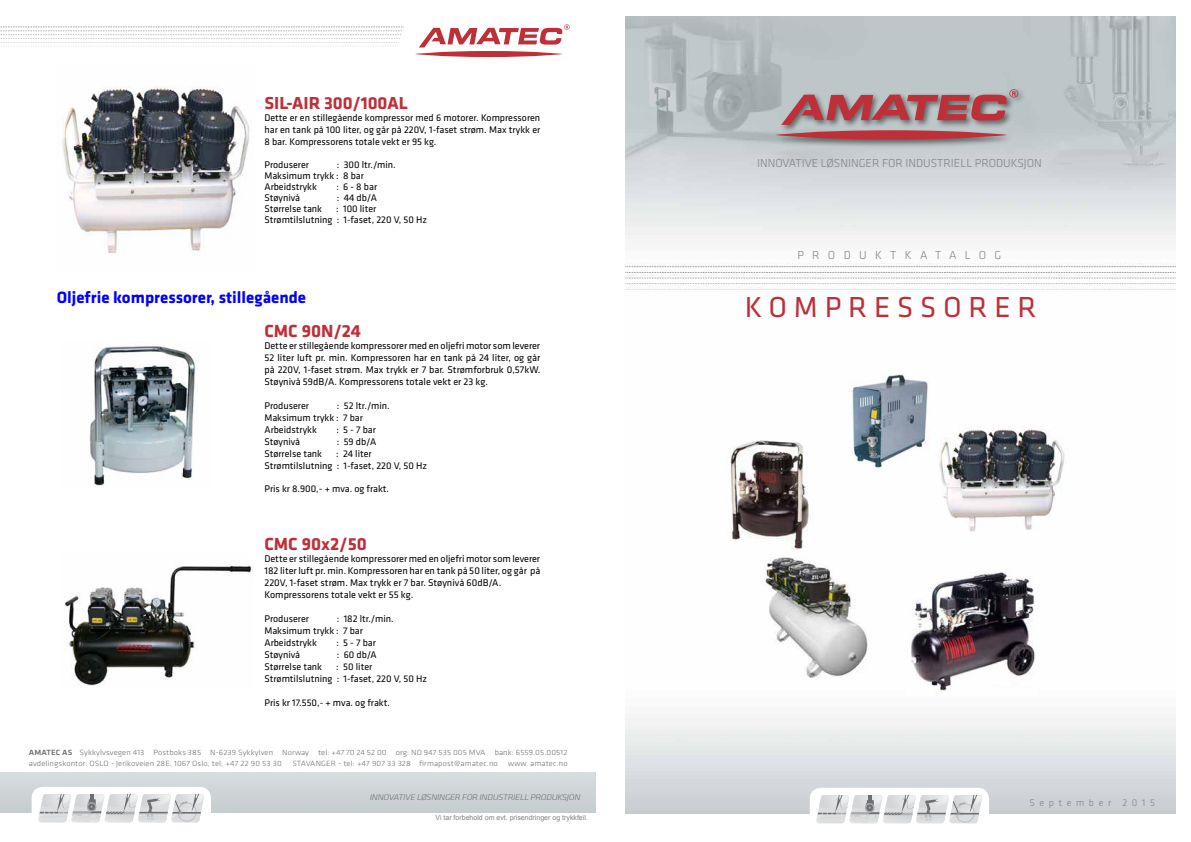
<style>
.page{position:relative;width:1191px;height:842px;background:#fff}
.page>*{position:absolute;margin:0;border:0;box-sizing:border-box;transform-origin:0 0}
.t1{font:30px "Klavika Basic";letter-spacing:.23em;color:#bf2f38}
.t2{font:700 18.2px "Klavika Basic";color:#bf2f38}
.t3{font:700 18px "Klavika Basic";color:#bf2f38}
.t4{font:700 17px "Klavika Basic";color:#00f}
.t5{font:300 12px "Klavika Basic";color:#808285}
.t6{font:300 12px "Klavika Basic";letter-spacing:.7em;color:#808285}
.t7{font:10.1px/12px "Klavika Basic";color:#000;text-align:justify}
.t8{font:10px/12px "Klavika Basic";color:#000}
.t9{font:300 10px "Klavika Basic";letter-spacing:.46em;color:#808285}
.t10{font:italic 300 8.6px "Klavika Basic";letter-spacing:-.03em;color:#6d6e71;scale:1.11 1}
.t11{font:300 7.8px/11px "Klavika Basic";letter-spacing:.01em;color:#6d6e71;scale:1.09 1}
.t12{font:7px "Arial";color:#808285}
.s1{font-weight:500}
</style>
<div class="page">
<svg style="left:38px;top:794px;width:166px;height:29px"></svg>
<img style="left:625px;top:17px;width:550px;height:796px">
<div style="left:774px;top:87px;width:252px;height:61px;background:#000;opacity:.5"></div>
<svg style="left:775px;top:130px;width:232px;height:10px;background:#b7434a"></svg>
<svg style="left:781px;top:89px;width:237px;height:36px;background:#ae7e83"></svg>
<div style="left:809px;top:788px;width:180px;height:37px;background:#fff;border-radius:11px"></div>
<svg style="left:816px;top:795px;width:166px;height:28px"></svg>
<svg style="left:415px;top:51px;width:148px;height:6px"></svg>
<svg style="left:0;top:24px;width:569px;height:29px"></svg>
<img style="left:837px;top:369px;width:103px;height:104px">
<img style="left:935px;top:415px;width:132px;height:127px">
<img style="left:710px;top:435px;width:118px;height:118px">
<img style="left:906px;top:565px;width:130px;height:130px">
<img style="left:756px;top:557px;width:120px;height:120px">
<img style="left:89px;top:346px;width:108px;height:140px">
<img style="left:62px;top:86px;width:188px;height:168px">
<img style="left:64px;top:565px;width:188px;height:121px">
<h3 class="t3" style="left:264px;top:90px;width:145px">SIL-AIR 300/100AL</h3>
<p class="t8" style="left:264px;top:111px;width:277px;text-align:justify">Dette er en stillegående kompressor med 6 motorer. Kompressoren har en tank på 100 liter, og går på 220V, 1-faset strøm. Max trykk er 8 bar. Kompressorens totale vekt er 95 kg.</p>
<p class="t8" style="left:264px;top:158px;width:46px">Produserer</p>
<p class="t8" style="left:264px;top:159px;width:133px;line-height:11px;text-indent:72px">: 300 ltr./min.<br>Maksimum trykk : 8 bar<br>Arbeidstrykk</p>
<p class="t8" style="left:336px;top:180px;width:42px">: 6 - 8 bar</p>
<p class="t8" style="left:264px;top:191px;width:37px">Støynivå</p>
<p class="t8" style="left:337px;top:191px;width:42px">: 44 db/A</p>
<p class="t8" style="left:264px;top:202px;width:59px">Størrelse tank</p>
<p class="t8" style="left:264px;top:203px;width:164px;line-height:11px;text-indent:72px">: 100 liter<br>Strømtilslutning : 1-faset, 220 V, 50 Hz</p>
<h3 class="t4" style="left:57px;top:285px;width:251px">Oljefrie kompressorer, stillegående</h3>
<h2 class="t2" style="left:264px;top:318px;width:98px">CMC 90N/24</h2>
<p class="t7" style="left:264px;top:339px;width:277px">Dette er stillegående kompressorer med en oljefri motor som leverer 52 liter luft pr. min. Kompressoren har en tank på 24 liter, og går på 220V, 1-faset strøm. Max trykk er 7 bar. Strømforbruk 0,57kW.<br>Støynivå 59dB/A. Kompressorens totale vekt er 23 kg.</p>
<p class="t8" style="left:264px;top:399px;width:46px">Produserer</p>
<p class="t8" style="left:264px;top:399px;width:127px;text-indent:72px">: 52 ltr./min.<br>Maksimum trykk : 7 bar<br>Arbeidstrykk</p>
<p class="t8" style="left:336px;top:423px;width:41px">: 5 - 7 bar</p>
<p class="t8" style="left:264px;top:435px;width:37px">Støynivå</p>
<p class="t8" style="left:337px;top:435px;width:41px">: 59 db/A</p>
<p class="t8" style="left:264px;top:447px;width:59px">Størrelse tank</p>
<p class="t8" style="left:264px;top:447px;width:164px;text-indent:72px">: 24 liter<br>Strømtilslutning : 1-faset, 220 V, 50 Hz</p>
<p class="t8" style="left:264px;top:482px;width:126px">Pris kr 8.900,- + mva. og frakt.</p>
<h2 class="t2" style="left:264px;top:531px;width:104px">CMC 90x2/50</h2>
<p class="t7" style="left:264px;top:552px;width:277px;text-align:left">Dette er stillegående kompressorer med en oljefri motor som leverer 182 liter luft pr. min. Kompressoren har en tank på 50 liter, og går på 220V, 1-faset strøm. Max trykk er 7 bar. Støynivå 60dB/A.<br>Kompressorens totale vekt er 55 kg.</p>
<p class="t8" style="left:264px;top:612px;width:46px">Produserer</p>
<p class="t8" style="left:264px;top:612px;width:131px;text-indent:72px">: 182 ltr./min.<br>Maksimum trykk : 7 bar<br>Arbeidstrykk</p>
<p class="t8" style="left:336px;top:636px;width:41px">: 5 - 7 bar</p>
<p class="t8" style="left:264px;top:648px;width:37px">Støynivå</p>
<p class="t8" style="left:337px;top:648px;width:41px">: 60 db/A</p>
<p class="t8" style="left:264px;top:660px;width:59px">Størrelse tank</p>
<p class="t8" style="left:264px;top:660px;width:164px;text-indent:72px">: 50 liter<br>Strømtilslutning : 1-faset, 220 V, 50 Hz</p>
<p class="t8" style="left:264px;top:696px;width:127px">Pris kr 17.550,- + mva. og frakt.</p>
<p class="t11" style="left:29px;top:746px;width:495px"><span class="s1">AMATEC AS</span> Sykkylvsvegen 413 Postboks 385 N-6239 Sykkylven Norway tel: +47 70 24 52 00 org: NO 947 535 005 MVA bank: 6559.05.00512 avdelingskontor: OSLO - Jerikoveien 28E, 1067 Oslo, tel: +47 22 90 53 30</p>
<p class="t11" style="left:292px;top:757px;width:190px">STAVANGER - tel: +47 907 33 328 firmapost@amatec.no</p>
<p class="t11" style="left:508px;top:757px;width:56px">www. amatec.no</p>
<p class="t10" style="left:370px;top:792px;width:191px">INNOVATIVE LØSNINGER FOR INDUSTRIELL PRODUKSJON</p>
<p class="t12" style="left:435px;top:813px;width:154px">Vi tar forbehold om evt. prisendringer og trykkfeil.</p>
<p class="t5" style="left:757px;top:156px;width:286px">INNOVATIVE LØSNINGER FOR INDUSTRIELL PRODUKSJON</p>
<p class="t6" style="left:797px;top:248px;width:206px">PRODUKTKATALOG</p>
<h1 class="t1" style="left:745px;top:288px;width:293px">KOMPRESSORER</h1>
<p class="t9" style="left:1029px;top:796px;width:127px">September 2015</p>
</div>
